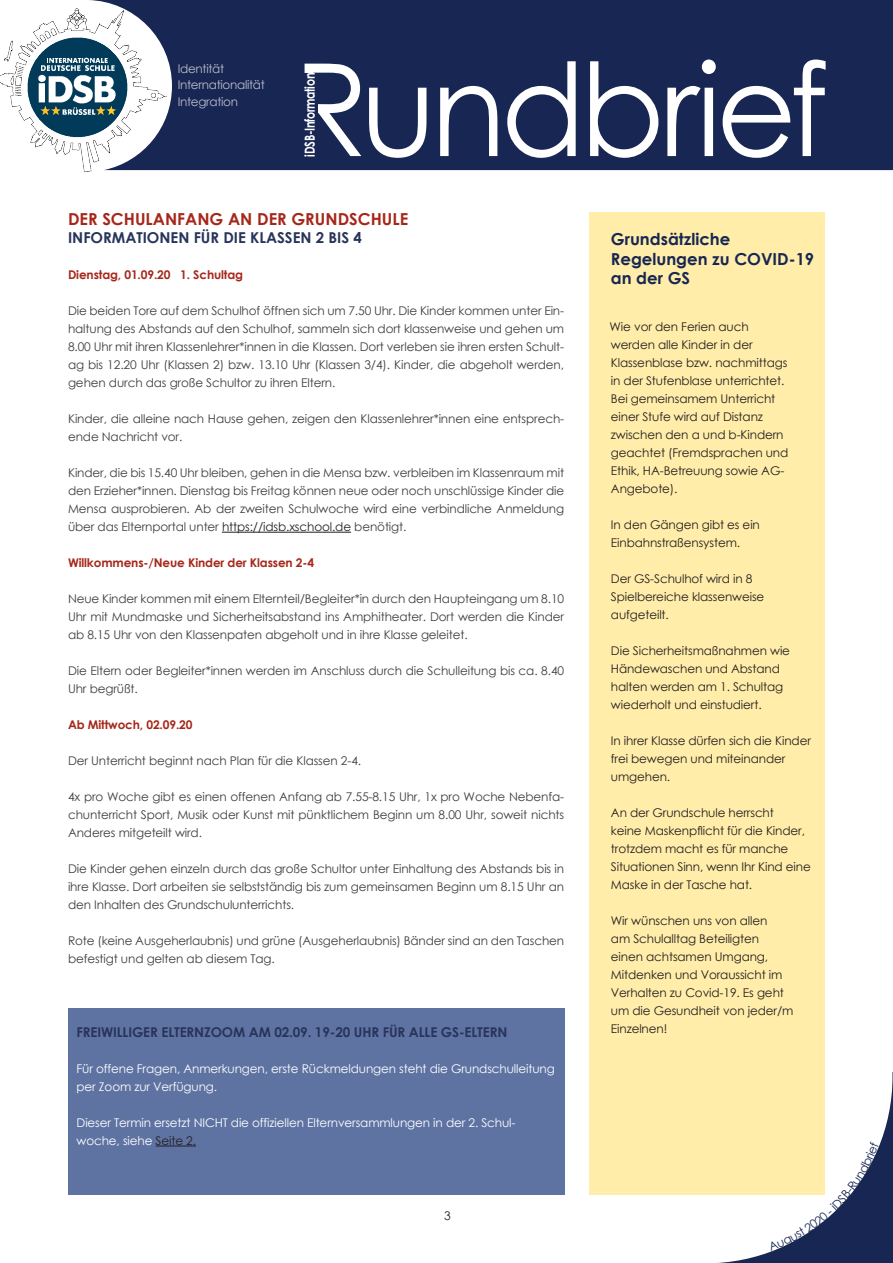
<style>
.page{position:relative;width:893px;height:1263px;background:#fff}
.page>*{position:absolute;margin:0;border:0;box-sizing:border-box;transform-origin:0 0}
.t1{font:128.7px "Century Gothic";letter-spacing:-.04em;color:#fff;scale:.96 1}
.t2{font:700 16.5px/19.8px "Century Gothic";color:#172652}
.t3{font:700 16.5px "Century Gothic";color:#a6271a}
.t4{font:700 15px "Century Gothic";color:#27345b}
.t5{font:700 13.8px "Century Gothic";letter-spacing:-.025em;color:#fff;scale:.8 1}
.t6{font:700 13.5px "Century Gothic";letter-spacing:-.01em;color:#27345b}
.t7{font:12px/18px "Century Gothic";letter-spacing:-.01em;color:#3e3e3f;text-align:justify}
.t8{font:12px/18px "Century Gothic";letter-spacing:-.01em;color:#231f20}
.t9{font:12px/18px "Century Gothic";letter-spacing:-.01em;color:#fff}
.t10{font:700 12px "Century Gothic";letter-spacing:-.01em;color:#a6271a}
.t11{font:12px/16.5px "Century Gothic";letter-spacing:-.025em;color:#bdbdcc}
.s1{color:#231f20}
</style>
<div class="page">
<div style="left:171px;top:0;width:722px;height:170px;background:#172652"></div>
<div style="left:304px;top:73px;width:14px;height:88px;background:#172652"></div>
<img style="left:0;top:0;width:171px;height:173px">
<div style="left:590px;top:213px;width:235px;height:982px;background:#ffeda9"></div>
<hr style="left:222px;top:532px;width:129px;height:1px;background:#231f20">
<div style="left:68px;top:1009px;width:496px;height:186px;background:#5f73a3"></div>
<hr style="left:156px;top:1145px;width:40px;height:1px;background:#231f20">
<svg style="left:718px;top:1072px;width:175px;height:191px"></svg>
<p class="t11" style="left:178px;top:60px;width:89px">Identität<br>Internationalität<br>Integration</p>
<h1 class="t1" style="left:293px;top:20px;width:558px">Rundbrief</h1>
<p class="t5" style="left:299px;top:157px;width:106px;rotate:-90deg">iDSB-Information</p>
<h2 class="t3" style="left:68px;top:206px;width:342px">DER SCHULANFANG AN DER GRUNDSCHULE</h2>
<p class="t4" style="left:68px;top:226px;width:295px">INFORMATIONEN FÜR DIE KLASSEN 2 BIS 4</p>
<p class="t10" style="left:68px;top:266px;width:177px">Dienstag, 01.09.20 1. Schultag</p>
<p class="t7" style="left:68px;top:301px;width:498px">Die beiden Tore auf dem Schulhof öffnen sich um 7.50 Uhr. Die Kinder kommen unter Ein&shy;haltung des Abstands auf den Schulhof, sammeln sich dort klassenweise und gehen um 8.00 Uhr mit ihren Klassenlehrer*innen in die Klassen. Dort verleben sie ihren ersten Schult&shy;ag bis 12.20 Uhr (Klassen 2) bzw. 13.10 Uhr (Klassen 3/4). Kinder, die abgeholt werden, gehen durch das große Schultor zu ihren Eltern.</p>
<p class="t7" style="left:68px;top:409px;width:498px">Kinder, die alleine nach Hause gehen, zeigen den Klassenlehrer*innen eine entsprech&shy;ende Nachricht vor.</p>
<p class="t7" style="left:68px;top:463px;width:498px">Kinder, die bis 15.40 Uhr bleiben, gehen in die Mensa bzw. verbleiben im Klassenraum mit den Erzieher*innen. Dienstag bis Freitag können neue oder noch unschlüssige Kinder die Mensa ausprobieren. Ab der zweiten Schulwoche wird eine verbindliche Anmeldung über das Elternportal unter <span class="s1">https://idsb.xschool.de</span> benötigt.</p>
<p class="t10" style="left:68px;top:554px;width:248px">Willkommens-/Neue Kinder der Klassen 2-4</p>
<p class="t7" style="left:68px;top:589px;width:498px">Neue Kinder kommen mit einem Elternteil/Begleiter*in durch den Haupteingang um 8.10<br>Uhr mit Mundmaske und Sicherheitsabstand ins Amphitheater. Dort werden die Kinder ab 8.15 Uhr von den Klassenpaten abgeholt und in ihre Klasse geleitet.</p>
<p class="t7" style="left:68px;top:661px;width:498px">Die Eltern oder Begleiter*innen werden im Anschluss durch die Schulleitung bis ca. 8.40<br>Uhr begrüßt.</p>
<p class="t10" style="left:68px;top:716px;width:126px">Ab Mittwoch, 02.09.20</p>
<p class="t7" style="left:68px;top:751px;width:295px">Der Unterricht beginnt nach Plan für die Klassen 2-4.</p>
<p class="t7" style="left:68px;top:787px;width:498px">4x pro Woche gibt es einen offenen Anfang ab 7.55-8.15 Uhr, 1x pro Woche Nebenfa&shy;chunterricht Sport, Musik oder Kunst mit pünktlichem Beginn um 8.00 Uhr, soweit nichts Anderes mitgeteilt wird.</p>
<p class="t7" style="left:68px;top:859px;width:498px">Die Kinder gehen einzeln durch das große Schultor unter Einhaltung des Abstands bis in ihre Klasse. Dort arbeiten sie selbstständig bis zum gemeinsamen Beginn um 8.15 Uhr an den Inhalten des Grundschulunterrichts.</p>
<p class="t7" style="left:68px;top:931px;width:498px">Rote (keine Ausgeherlaubnis) und grüne (Ausgeherlaubnis) Bänder sind an den Taschen befestigt und gelten ab diesem Tag.</p>
<p class="t6" style="left:77px;top:1022px;width:432px">FREIWILLIGER ELTERNZOOM AM 02.09. 19-20 UHR FÜR ALLE GS-ELTERN</p>
<p class="t9" style="left:77px;top:1059px;width:480px">Für offene Fragen, Anmerkungen, erste Rückmeldungen steht die Grundschulleitung per Zoom zur Verfügung.</p>
<p class="t9" style="left:77px;top:1113px;width:440px">Dieser Termin ersetzt NICHT die offiziellen Elternversammlungen in der 2. Schul&shy;woche, siehe <span class="s1">Seite 2.</span></p>
<p class="t8" style="left:444px;top:1206px;width:8px">3</p>
<h2 class="t2" style="left:611px;top:228px;width:205px">Grundsätzliche<br>Regelungen zu COVID-19 an der GS</h2>
<p class="t8" style="left:610px;top:318px;width:180px">Wie vor den Ferien auch werden alle Kinder in der<br>Klassenblase bzw. nachmittags in der Stufenblase unterrichtet.<br>Bei gemeinsamem Unterricht einer Stufe wird auf Distanz zwischen den a und b-Kindern geachtet (Fremdsprachen und<br>Ethik, HA-Betreuung sowie AG-<br>Angebote).</p>
<p class="t8" style="left:611px;top:516px;width:150px">In den Gängen gibt es ein<br>Einbahnstraßensystem.</p>
<p class="t8" style="left:611px;top:570px;width:155px">Der GS-Schulhof wird in 8<br>Spielbereiche klassenweise aufgeteilt.</p>
<p class="t8" style="left:611px;top:642px;width:181px">Die Sicherheitsmaßnahmen wie<br>Händewaschen und Abstand halten werden am 1. Schultag wiederholt und einstudiert.</p>
<p class="t8" style="left:611px;top:732px;width:202px">In ihrer Klasse dürfen sich die Kinder frei bewegen und miteinander umgehen.</p>
<p class="t8" style="left:611px;top:804px;width:201px">An der Grundschule herrscht<br>keine Maskenpflicht für die Kinder, trotzdem macht es für manche<br>Situationen Sinn, wenn Ihr Kind eine<br>Maske in der Tasche hat.</p>
<p class="t8" style="left:611px;top:912px;width:184px">Wir wünschen uns von allen<br>am Schulalltag Beteiligten einen achtsamen Umgang,<br>Mitdenken und Voraussicht im<br>Verhalten zu Covid-19. Es geht um die Gesundheit von jeder/m<br>Einzelnen!</p>
</div>
